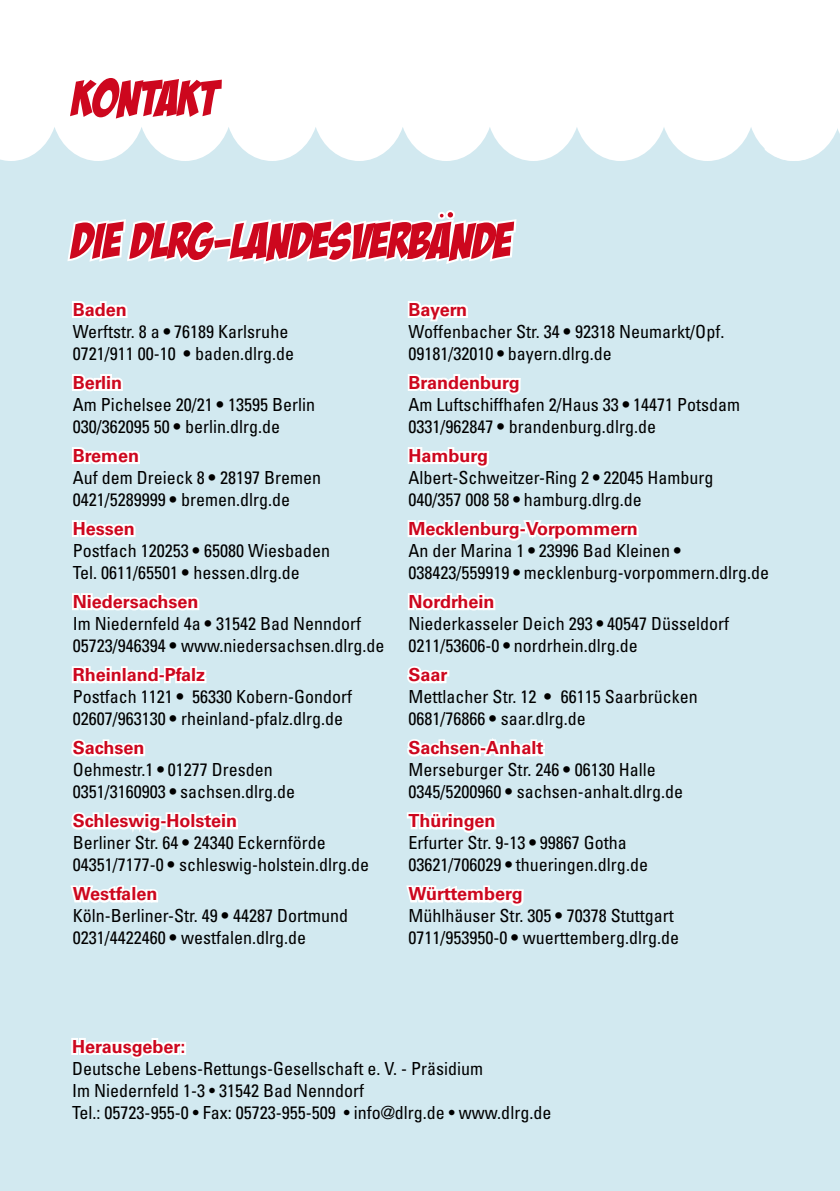
<style>
.page{position:relative;width:840px;height:1191px;background:#fff}
.page>*{position:absolute;margin:0;border:0;box-sizing:border-box;transform-origin:0 0}
.t1{font:50px "Bada Boom BB";color:#cd071e}
.t2{font:condensed 18px/22px "Univers LT Std";color:#000}
.t3{font:700 18px "Univers LT Std";color:#cd071e}
.s1{font-weight:700;font-stretch:normal;color:#cd071e}
.s2{font-family:"DLRG Univers";font-stretch:normal}
</style>
<div class="page">
<div style="left:0;top:123px;width:839px;height:1068px;background:#d2e9f0"></div>
<svg style="left:0;top:123px;width:839px;height:38px;fill:#fff"></svg>
<svg style="left:65px;top:123px;width:161px;height:1px"></svg>
<svg style="left:71px;top:1038px;width:109px;height:21px"></svg>
<div style="left:180px;top:1048px;width:6px;height:7px;border:4px solid #fff"></div>
<div style="left:180px;top:1041px;width:6px;height:7px;border:4px solid #fff"></div>
<svg style="left:67px;top:210px;width:450px;height:112px"></svg>
<svg style="left:72px;top:374px;width:51px;height:18px"></svg>
<svg style="left:408px;top:374px;width:113px;height:21px"></svg>
<svg style="left:72px;top:447px;width:68px;height:18px"></svg>
<svg style="left:408px;top:447px;width:81px;height:21px"></svg>
<svg style="left:72px;top:520px;width:64px;height:18px"></svg>
<svg style="left:407px;top:520px;width:232px;height:21px"></svg>
<svg style="left:72px;top:593px;width:128px;height:18px"></svg>
<svg style="left:408px;top:593px;width:88px;height:18px"></svg>
<svg style="left:72px;top:666px;width:135px;height:18px"></svg>
<svg style="left:407px;top:666px;width:43px;height:18px"></svg>
<svg style="left:71px;top:739px;width:74px;height:18px"></svg>
<svg style="left:407px;top:738px;width:138px;height:19px"></svg>
<svg style="left:71px;top:812px;width:167px;height:21px"></svg>
<svg style="left:407px;top:812px;width:90px;height:21px"></svg>
<svg style="left:70px;top:885px;width:88px;height:18px"></svg>
<svg style="left:406px;top:885px;width:118px;height:21px"></svg>
<h1 class="t1" style="left:72px;top:72px;width:147px">KONTAKT</h1>
<h1 class="t1" style="left:72px;top:215px;width:441px">DIE DLRG-LANDESVERBANDE</h1>
<p class="t2" style="left:73px;top:298px;width:223px"><span class="s1">Baden<br></span>Werftstr. 8 a <span class="s2">•</span> 76189 Karlsruhe<br>0721/911 00-10 <span class="s2">•</span> baden.dlrg.de</p>
<p class="t2" style="left:408px;top:298px;width:317px"><span class="s1">Bayern<br></span>Woffenbacher Str. 34 <span class="s2">•</span> 92318 Neumarkt/Opf.<br>09181/32010 <span class="s2">•</span> bayern.dlrg.de</p>
<p class="t2" style="left:73px;top:371px;width:244px"><span class="s1">Berlin<br></span>Am Pichelsee 20/21 <span class="s2">•</span> 13595 Berlin<br>030/362095 50 <span class="s2">•</span> berlin.dlrg.de</p>
<p class="t2" style="left:408px;top:371px;width:333px"><span class="s1">Brandenburg<br></span>Am Luftschiffhafen 2/Haus 33 <span class="s2">•</span> 14471 Potsdam<br>0331/962847 <span class="s2">•</span> brandenburg.dlrg.de</p>
<p class="t2" style="left:73px;top:444px;width:250px"><span class="s1">Bremen<br></span>Auf dem Dreieck 8 <span class="s2">•</span> 28197 Bremen<br>0421/5289999 <span class="s2">•</span> bremen.dlrg.de</p>
<p class="t2" style="left:408px;top:444px;width:306px"><span class="s1">Hamburg<br></span>Albert-Schweitzer-Ring 2 <span class="s2">•</span> 22045 Hamburg<br>040/357 008 58 <span class="s2">•</span> hamburg.dlrg.de</p>
<p class="t2" style="left:73px;top:517px;width:259px"><span class="s1">Hessen<br></span>Postfach 120253 <span class="s2">•</span> 65080 Wiesbaden<br>Tel. 0611/65501 <span class="s2">•</span> hessen.dlrg.de</p>
<p class="t2" style="left:408px;top:517px;width:362px"><span class="s1">Mecklenburg-Vorpommern<br></span>An der Marina 1 <span class="s2">•</span> 23996 Bad Kleinen <span class="s2">•<br></span>038423/559919 <span class="s2">•</span> mecklenburg-vorpommern.dlrg.de</p>
<p class="t2" style="left:73px;top:590px;width:313px"><span class="s1">Niedersachsen<br></span>Im Niedernfeld 4a <span class="s2">•</span> 31542 Bad Nenndorf<br>05723/946394 <span class="s2">•</span> www.niedersachsen.dlrg.de</p>
<p class="t2" style="left:408px;top:590px;width:322px"><span class="s1">Nordrhein<br></span>Niederkasseler Deich 293 <span class="s2">•</span> 40547 Düsseldorf<br>0211/53606-0 <span class="s2">•</span> nordrhein.dlrg.de</p>
<p class="t2" style="left:73px;top:663px;width:281px"><span class="s1">Rheinland-Pfalz<br></span>Postfach 1121 <span class="s2">•</span> 56330 Kobern-Gondorf<br>02607/963130 <span class="s2">•</span> rheinland-pfalz.dlrg.de</p>
<p class="t2" style="left:408px;top:663px;width:290px"><span class="s1">Saar<br></span>Mettlacher Str. 12 <span class="s2">•</span> 66115 Saarbrücken<br>0681/76866 <span class="s2">•</span> saar.dlrg.de</p>
<p class="t2" style="left:73px;top:736px;width:224px"><span class="s1">Sachsen<br></span>Oehmestr.1 <span class="s2">•</span> 01277 Dresden<br>0351/3160903 <span class="s2">•</span> sachsen.dlrg.de</p>
<p class="t2" style="left:408px;top:736px;width:276px"><span class="s1">Sachsen-Anhalt<br></span>Merseburger Str. 246 <span class="s2">•</span> 06130 Halle<br>0345/5200960 <span class="s2">•</span> sachsen-anhalt.dlrg.de</p>
<p class="t2" style="left:73px;top:809px;width:298px"><span class="s1">Schleswig-Holstein<br></span>Berliner Str. 64 <span class="s2">•</span> 24340 Eckernförde<br>04351/7177-0 <span class="s2">•</span> schleswig-holstein.dlrg.de</p>
<p class="t2" style="left:408px;top:809px;width:241px"><span class="s1">Thüringen<br></span>Erfurter Str. 9-13 <span class="s2">•</span> 99867 Gotha<br>03621/706029 <span class="s2">•</span> thueringen.dlrg.de</p>
<p class="t2" style="left:73px;top:882px;width:277px"><span class="s1">Westfalen<br></span>Köln-Berliner-Str. 49 <span class="s2">•</span> 44287 Dortmund<br>0231/4422460 <span class="s2">•</span> westfalen.dlrg.de</p>
<p class="t2" style="left:408px;top:882px;width:272px"><span class="s1">Württemberg<br></span>Mühlhäuser Str. 305 <span class="s2">•</span> 70378 Stuttgart<br>0711/953950-0 <span class="s2">•</span> wuerttemberg.dlrg.de</p>
<p class="t3" style="left:72px;top:1036px;width:115px">Herausgeber:</p>
<p class="t2" style="left:72px;top:1057px;width:480px">Deutsche Lebens-Rettungs-Gesellschaft e. V. - Präsidium<br>Im Niedernfeld 1-3 • 31542 Bad Nenndorf<br>Tel.: 05723-955-0 • Fax: 05723-955-509 • info@dlrg.de • www.dlrg.de</p>
</div>
